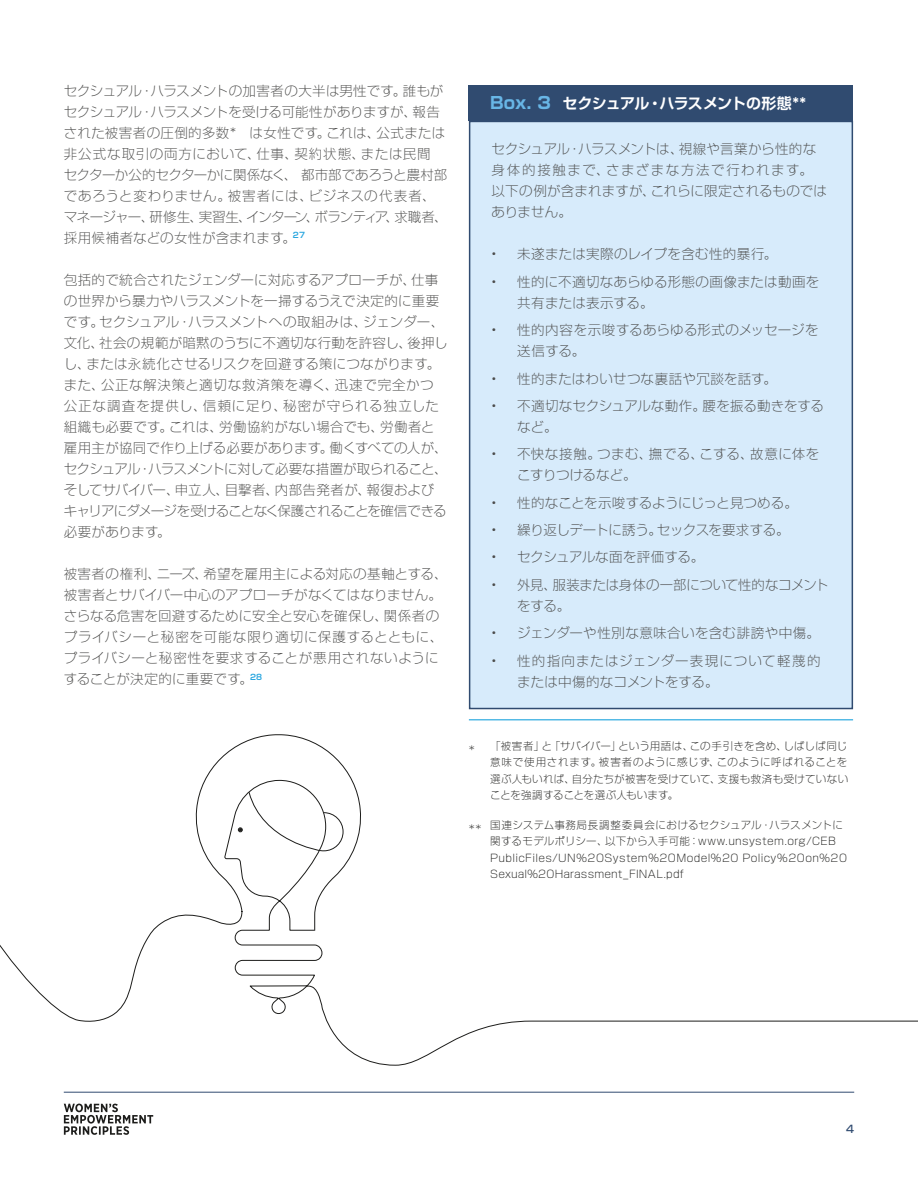
<style>
.page{position:relative;width:918px;height:1188px;background:#fff}
.page>*{position:absolute;margin:0;border:0;box-sizing:border-box;transform-origin:0 0}
.t1{font:700 15px "Shin Go Pro De";letter-spacing:-.04em;color:#fff}
.t2{font:300 expanded 13.5px/21px "Shin Go Pro";letter-spacing:.015em;color:#4b4b4a}
.t3{font:300 expanded 13.5px/21px "Shin Go Pro";letter-spacing:.04em;color:#4b4b4a}
.t4{font:300 expanded 13.5px/21px "Shin Go Pro";letter-spacing:-.015em;color:#4b4b4a}
.t5{font:300 expanded 13.5px "Shin Go Pro";letter-spacing:-.005em;color:#4b4b4a}
.t6{font:300 expanded 13.5px "Shin Go Pro";letter-spacing:-.025em;color:#4b4b4a}
.t7{font:300 expanded 13.5px "Shin Go Pro";letter-spacing:-.02em;color:#4b4b4a}
.t8{font:300 expanded 10.5px/16.5px "Shin Go Pro";letter-spacing:.03em;color:#1d1d1b;text-align:justify}
.t9{font:500 10.5px "Shin Go Pro";color:#304b70}
.s1{font-family:"Shin Go Pro";font-size:16.5px;color:#68b6e6}
.s2{font-size:13.5px;color:#4b4b4a}
</style>
<div class="page">
<svg style="left:64px;top:1104px;width:89px;height:31px"></svg>
<hr style="left:64px;top:1092px;width:790px;height:1px;background:#304b70">
<div style="left:470px;top:121px;width:382px;height:588px;background:#d7ebfb"></div>
<div style="left:469px;top:121px;width:384px;height:588px;border:2px solid #304b70"></div>
<div style="left:469px;top:85px;width:384px;height:36px;background:#304b70"></div>
<hr style="left:469px;top:720px;width:384px;height:1px;background:#0098d9">
<svg style="left:327px;top:1020px;width:591px;height:46px"></svg>
<svg style="left:0;top:734px;width:362px;height:289px"></svg>
<svg style="left:238px;top:792px;width:106px;height:60px"></svg>
<p class="t2" style="left:64px;top:78px;width:385px">セクシュアル・ハラスメントの加害者の大半は男性です。誰もがセクシュアル・ハラスメントを受ける可能性がありますが、報告された被害者の圧倒的多数*　は女性です。これは、公式または非公式な取引の両方において、仕事、契約状態、または民間<br>セクターか公的セクターかに関係なく、 都市部であろうと農村部であろうと変わりません。被害者には、ビジネスの代表者、マネージャー、研修生、実習生、インターン、ボランティア、求職者、採用候補者などの女性が含まれます。<sup>27</sup></p>
<p class="t2" style="left:64px;top:268px;width:385px">包括的で統合されたジェンダーに対応するアプローチが、仕事の世界から暴力やハラスメントを一掃するうえで決定的に重要です。セクシュアル・ハラスメントへの取組みは、ジェンダー、文化、社会の規範が暗黙のうちに不適切な行動を許容し、後押しし、または永続化させるリスクを回避する策につながります。また、公正な解決策と適切な救済策を導く、迅速で完全かつ公正な調査を提供し、信頼に足り、秘密が守られる独立した組織も必要です。これは、労働協約がない場合でも、労働者と雇用主が協同で作り上げる必要があります。働くすべての人が、セクシュアル・ハラスメントに対して必要な措置が取られること、そしてサバイバー、申立人、目撃者、内部告発者が、報復およびキャリアにダメージを受けることなく保護されることを確信できる必要があります。</p>
<p class="t2" style="left:64px;top:562px;width:385px">被害者の権利、ニーズ、希望を雇用主による対応の基軸とする、被害者とサバイバー中心のアプローチがなくてはなりません。さらなる危害を回避するために安全と安心を確保し、関係者のプライバシーと秘密を可能な限り適切に保護するとともに、プライバシーと秘密性を要求することが悪用されないようにすることが決定的に重要です。<sup>28</sup></p>
<p class="t1" style="left:490px;top:91px;width:318px"><span class="s1">Box. 3</span> セクシュアル・ハラスメントの形態**</p>
<p class="t2" style="left:492px;top:137px;width:337px">セクシュアル・ハラスメントは、視線や言葉から性的な身体的接触まで、さまざまな方法で行われます。以下の例が含まれますが、これらに限定されるものではありません。</p>
<p class="t2" style="left:492px;top:242px;width:287px">• 未遂または実際のレイプを含む性的暴行。</p>
<p class="t2" style="left:517px;top:269px;width:304px;text-indent:-26px">• 性的に不適切なあらゆる形態の画像または動画を共有または表示する。</p>
<p class="t2" style="left:517px;top:318px;width:303px;text-indent:-26px">• 性的内容を示唆するあらゆる形式のメッセージを送信する。</p>
<p class="t2" style="left:492px;top:366px;width:287px">• 性的またはわいせつな裏話や冗談を話す。</p>
<p class="t2" style="left:517px;top:394px;width:308px;text-indent:-26px">• 不適切なセクシュアルな動作。腰を振る動きをするなど。</p>
<p class="t2" style="left:517px;top:442px;width:304px;text-indent:-26px">• 不快な接触。つまむ、撫でる、こする、故意に体をこすりつけるなど。</p>
<p class="t5" style="left:492px;top:491px;width:308px">• 性的なことを示唆するようにじっと見つめる。</p>
<p class="t6" style="left:492px;top:519px;width:300px">• 繰り返しデートに誘う。セックスを要求する。</p>
<p class="t7" style="left:492px;top:546px;width:214px">• セクシュアルな面を評価する。</p>
<p class="t4" style="left:517px;top:572px;width:313px;text-indent:-26px">• 外見、服装または身体の一部について性的なコメントをする。</p>
<p class="t2" style="left:492px;top:621px;width:330px">• ジェンダーや性別な意味合いを含む誹謗や中傷。</p>
<p class="t3" style="left:517px;top:648px;width:305px;text-indent:-26px">• 性的指向またはジェンダー表現について軽蔑的または中傷的なコメントをする。</p>
<p class="t8" style="left:490px;top:736px;width:360px;text-indent:-21px"><span class="s2">*</span> 「被害者」と「サバイバー」という用語は、この手引きを含め、しばしば同じ意味で使用されます。被害者のように感じず、このように呼ばれることを選ぶ人もいれば、自分たちが被害を受けていて、支援も救済も受けていないことを強調することを選ぶ人もいます。</p>
<p class="t8" style="left:490px;top:815px;width:358px;text-align:left;text-indent:-21px"><span class="s2">**</span> 国連システム事務局長調整委員会におけるセクシュアル・ハラスメントに関するモデルポリシー、以下から入手可能：www.unsystem.org/CEB PublicFiles/UN％20System％20Model％20 Policy％20on％20<br>Sexual％20Harassment_FINAL.pdf</p>
<p class="t9" style="left:846px;top:1120px;width:9px">4</p>
</div>
